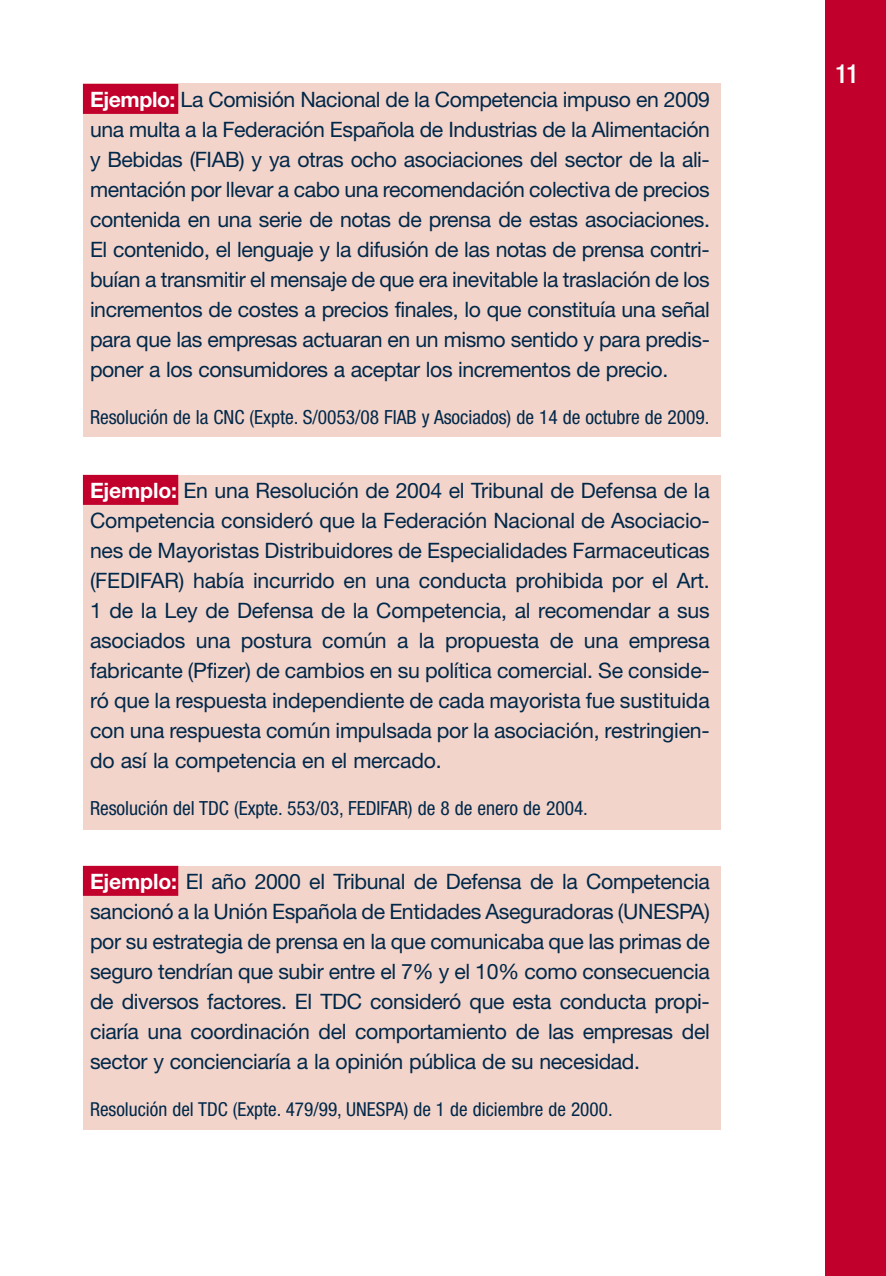
<style>
.page{position:relative;width:886px;height:1276px;background:#fff}
.page>*{position:absolute;margin:0;border:0;box-sizing:border-box;transform-origin:0 0}
.t1{font:500 condensed 26.25px "Helvetica Neue";color:#fff}
.t2{font:21.25px/30px "Helvetica Neue";letter-spacing:-.015em;color:#00284a;text-align:justify}
.t3{font:condensed 19.5px "Helvetica Neue";color:#00284a}
.t4{font:condensed 19.25px "Helvetica Neue";color:#00284a}
.s1{font-weight:700;color:#fff}
</style>
<div class="page">
<div style="left:83px;top:866px;width:637px;height:263px;background:#f3d4ca"></div>
<div style="left:83px;top:475px;width:637px;height:354px;background:#f3d4ca"></div>
<div style="left:83px;top:83px;width:637px;height:354px;background:#f3d4ca"></div>
<div style="left:825px;top:0;width:61px;height:1276px;background:#c1002b"></div>
<div style="left:83px;top:84px;width:95px;height:30px;background:#c1002b"></div>
<div style="left:83px;top:475px;width:95px;height:30px;background:#c1002b"></div>
<div style="left:83px;top:866px;width:95px;height:30px;background:#c1002b"></div>
<p class="t2" style="left:90px;top:84px;width:621px"><span class="s1">Ejemplo:</span> La Comisión Nacional de la Competencia impuso en 2009 una multa a la Federación Española de Industrias de la Alimentación y Bebidas (FIAB) y ya otras ocho asociaciones del sector de la ali&shy;mentación por llevar a cabo una recomendación colectiva de precios contenida en una serie de notas de prensa de estas asociaciones.<br>El contenido, el lenguaje y la difusión de las notas de prensa contri&shy;buían a transmitir el mensaje de que era inevitable la traslación de los incrementos de costes a precios finales, lo que constituía una señal para que las empresas actuaran en un mismo sentido y para predis&shy;poner a los consumidores a aceptar los incrementos de precio.</p>
<p class="t3" style="left:90px;top:405px;width:621px">Resolución de la CNC (Expte. S/0053/08 FIAB y Asociados) de 14 de octubre de 2009.</p>
<p class="t2" style="left:90px;top:475px;width:621px"><span class="s1">Ejemplo:</span> En una Resolución de 2004 el Tribunal de Defensa de la Competencia consideró que la Federación Nacional de Asociacio&shy;nes de Mayoristas Distribuidores de Especialidades Farmaceuticas (FEDIFAR) había incurrido en una conducta prohibida por el Art.<br>1 de la Ley de Defensa de la Competencia, al recomendar a sus asociados una postura común a la propuesta de una empresa fabricante (Pfizer) de cambios en su política comercial. Se conside&shy;ró que la respuesta independiente de cada mayorista fue sustituida con una respuesta común impulsada por la asociación, restringien&shy;do así la competencia en el mercado.</p>
<p class="t3" style="left:90px;top:796px;width:499px">Resolución del TDC (Expte. 553/03, FEDIFAR) de 8 de enero de 2004.</p>
<p class="t2" style="left:90px;top:866px;width:621px"><span class="s1">Ejemplo:</span> El año 2000 el Tribunal de Defensa de la Competencia sancionó a la Unión Española de Entidades Aseguradoras (UNESPA) por su estrategia de prensa en la que comunicaba que las primas de seguro tendrían que subir entre el 7% y el 10% como consecuencia de diversos factores. El TDC consideró que esta conducta propi&shy;ciaría una coordinación del comportamiento de las empresas del sector y concienciaría a la opinión pública de su necesidad.</p>
<p class="t4" style="left:90px;top:1097px;width:524px">Resolución del TDC (Expte. 479/99, UNESPA) de 1 de diciembre de 2000.</p>
<p class="t1" style="left:835px;top:58px;width:25px">11</p>
</div>
